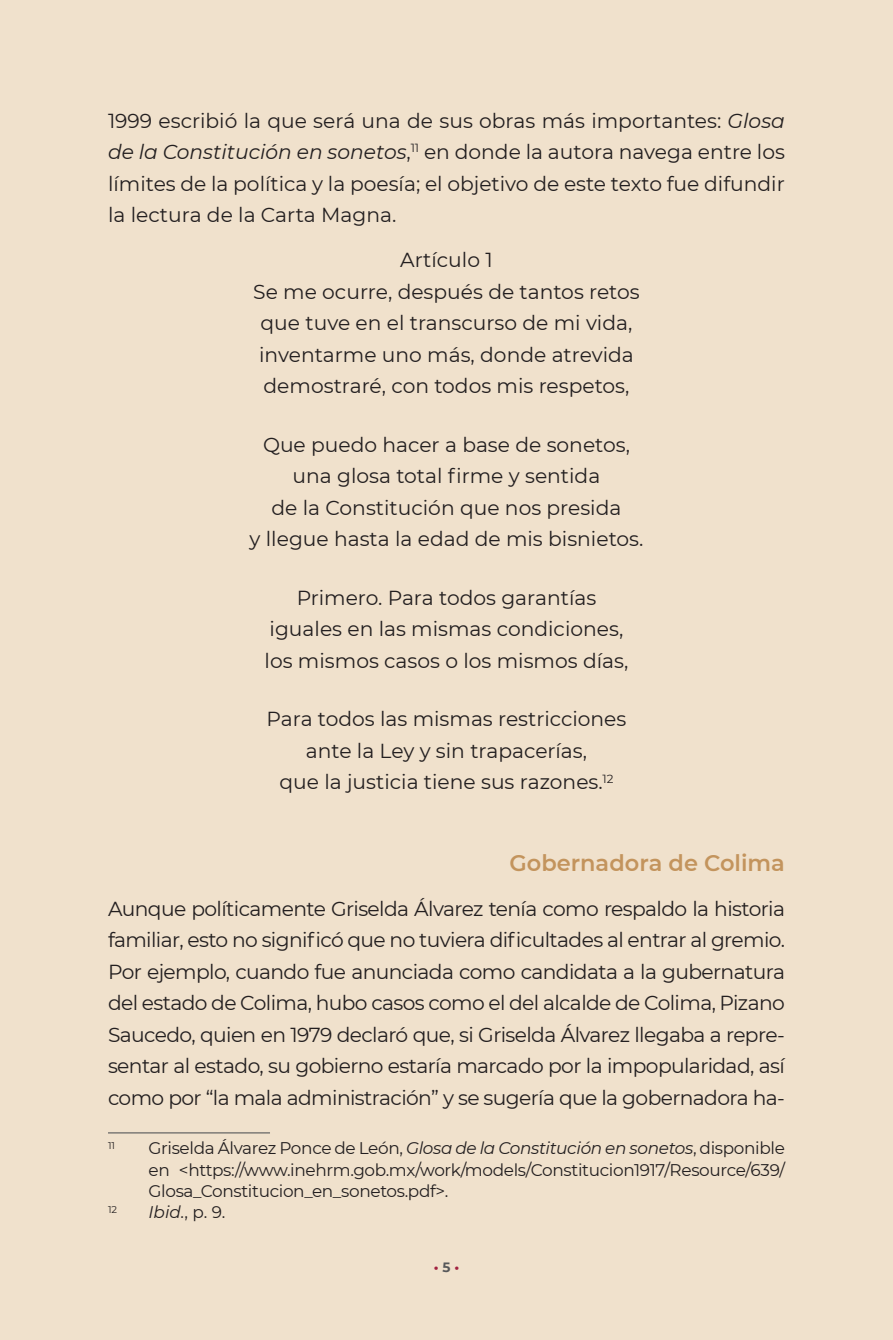
<style>
.page{position:relative;width:893px;height:1340px;background:#fff}
.page>*{position:absolute;margin:0;border:0;box-sizing:border-box;transform-origin:0 0}
.subtitulo_2{font:600 22.5px "Montserrat";color:#c3945d}
.cuerpo{font:20.25px/31.5px "Montserrat";color:#231f20;text-align:center}
.Nota_pie{font:16.88px/21.4px "Montserrat";letter-spacing:-.02em;color:#231f20;text-align:justify}
.Nota_pie-2{font:italic 16.88px "Montserrat";color:#231f20}
.t1{font:700 13.5px "Montserrat";color:#a22240}
.Nota_pie-3{font:9.9px "Montserrat";color:#231f20}
.s1{font-style:italic}
.s2{font-style:normal}
.s3{color:#57585a}
</style>
<div class="page">
<div style="left:0;top:0;width:893px;height:1339px;background:#f0e1cc"></div>
<hr style="left:108px;top:1132px;width:162px;height:1px;background:#57585a">
<p class="cuerpo" style="left:108px;top:104px;width:678px;text-align:justify">1999 escribió la que será una de sus obras más importantes: <span class="s1">Glosa de la Constitución en sonetos</span>,<sup>11</sup> en donde la autora navega entre los límites de la política y la poesía; el objetivo de este texto fue difundir la lectura de la Carta Magna.</p>
<p class="cuerpo" style="left:400px;top:243px;width:94px">Artículo 1</p>
<p class="cuerpo" style="left:253px;top:275px;width:388px;text-align:left">Se me ocurre, después de tantos retos que tuve en el transcurso de mi vida, inventarme uno más, donde atrevida demostraré, con todos mis respetos,</p>
<p class="cuerpo" style="left:250px;top:428px;width:395px">Que puedo hacer a base de sonetos, una glosa total firme y sentida<br>de la Constitución que nos presida<br>y llegue hasta la edad de mis bisnietos.</p>
<p class="cuerpo" style="left:265px;top:581px;width:365px">Primero. Para todos garantías iguales en las mismas condiciones, los mismos casos o los mismos días,</p>
<p class="cuerpo" style="left:267px;top:702px;width:361px">Para todos las mismas restricciones ante la Ley y sin trapacerías,<br>que la justicia tiene sus razones.<sup>12</sup></p>
<p class="subtitulo_2" style="left:510px;top:846px;width:277px">Gobernadora de Colima</p>
<p class="cuerpo" style="left:108px;top:891px;width:678px;text-align:justify">Aunque políticamente Griselda Álvarez tenía como respaldo la historia familiar, esto no significó que no tuviera dificultades al entrar al gremio.<br>Por ejemplo, cuando fue anunciada como candidata a la gubernatura del estado de Colima, hubo casos como el del alcalde de Colima, Pizano Saucedo, quien en 1979 declaró que, si Griselda Álvarez llegaba a repre&shy;sentar al estado, su gobierno estaría marcado por la impopularidad, así como por “la mala administración” y se sugería que la gobernadora ha-</p>
<p class="Nota_pie-3" style="left:108px;top:1138px;width:8px">11</p>
<p class="Nota_pie" style="left:148px;top:1136px;width:638px">Griselda Álvarez Ponce de León, <span class="s1">Glosa de la Constitución en sonetos</span>, disponible en &lt;https://www.inehrm.gob.mx/work/models/Constitucion1917/Resource/639/ Glosa_Constitucion_en_sonetos.pdf&gt;.</p>
<p class="Nota_pie-3" style="left:108px;top:1202px;width:11px">12</p>
<p class="Nota_pie-2" style="left:148px;top:1200px;width:78px">Ibid.<span class="s2">, p. 9.</span></p>
<p class="t1" style="left:434px;top:1257px;width:27px">•<span class="s3">5</span>•</p>
</div>
